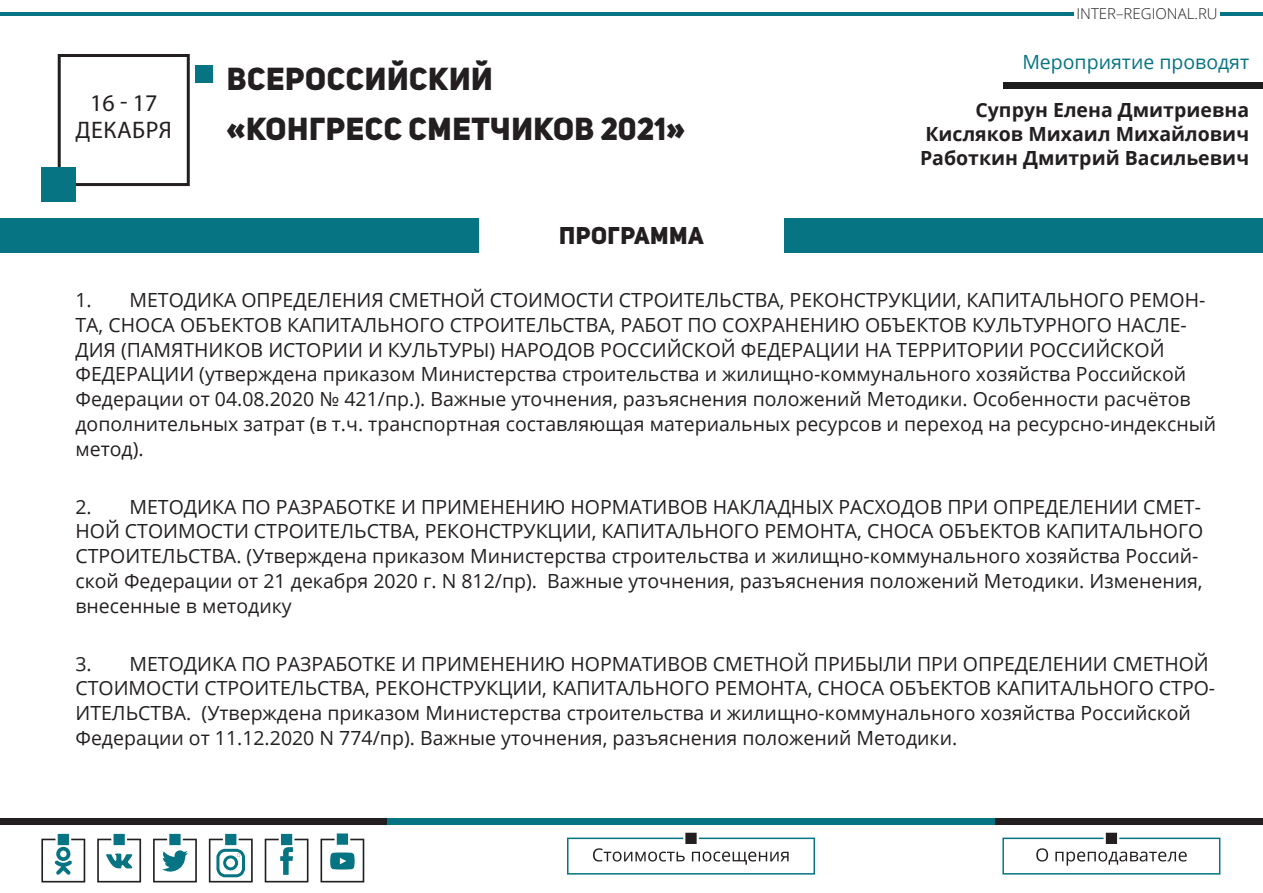
<style>
.page{position:relative;width:1263px;height:893px;background:#fff}
.page>*{position:absolute;margin:0;border:0;box-sizing:border-box;transform-origin:0 0}
.Стиль_абзаца_2{font:31.5px "Uni Sans Heavy CAPS";letter-spacing:.02em;color:#231f20}
.Стиль_абзаца_2-2{font:24px "Myriad Pro";letter-spacing:.02em;color:#231f20}
.Стиль_абзаца_2-3{font:24px "Uni Sans Heavy CAPS";letter-spacing:.02em;color:#231f20}
.Стиль_абзаца_2-4{font:19.5px/24.8px "Open Sans";color:#231f20}
.Стиль_абзаца_2-5{font:700 19.5px "Open Sans";color:#231f20}
.Стиль_абзаца_2-6{font:19.5px "Open Sans";color:#067482}
.t1{font:300 15px "Open Sans";color:#231f20}
</style>
<div class="page">
<div style="left:0;top:818px;width:387px;height:7px;background:#231f20"></div>
<div style="left:995px;top:818px;width:268px;height:7px;background:#231f20"></div>
<div style="left:387px;top:818px;width:608px;height:7px;background:#067482"></div>
<svg style="left:567px;top:832px;width:248px;height:43px"></svg>
<svg style="left:41px;top:833px;width:44px;height:49px"></svg>
<svg style="left:97px;top:833px;width:44px;height:49px"></svg>
<svg style="left:153px;top:833px;width:44px;height:49px"></svg>
<svg style="left:265px;top:833px;width:43px;height:49px"></svg>
<svg style="left:320px;top:833px;width:44px;height:49px"></svg>
<hr style="left:0;top:12px;width:387px;height:4px;background:#067482">
<hr style="left:1220px;top:12px;width:43px;height:4px;background:#067482">
<hr style="left:387px;top:12px;width:687px;height:4px;background:#067482">
<svg style="left:1036px;top:848px;width:12px;height:13px"></svg>
<div style="left:1002px;top:838px;width:218px;height:37px;border:2px solid #067482"></div>
<svg style="left:1055px;top:832px;width:132px;height:34px"></svg>
<svg style="left:209px;top:833px;width:44px;height:49px"></svg>
<div style="left:58px;top:54px;width:132px;height:132px;border:3px solid #231f20"></div>
<div style="left:0;top:219px;width:1263px;height:34px;background:#067482"></div>
<div style="left:479px;top:211px;width:304px;height:51px;background:#fff"></div>
<div style="left:41px;top:168px;width:34px;height:34px;background:#067482"></div>
<div style="left:196px;top:65px;width:17px;height:17px;background:#067482"></div>
<div style="left:1003px;top:82px;width:260px;height:7px;background:#1c1c1c"></div>
<p class="Стиль_абзаца_2-2" style="left:90px;top:88px;width:69px">16 - 17</p>
<p class="Стиль_абзаца_2-2" style="left:76px;top:115px;width:98px">ДЕКАБРЯ</p>
<p class="Стиль_абзаца_2" style="left:227px;top:59px;width:268px">ВСЕРОССИЙСКИЙ</p>
<p class="Стиль_абзаца_2" style="left:226px;top:108px;width:460px">«КОНГРЕСС СМЕТЧИКОВ 2021»</p>
<p class="Стиль_абзаца_2-3" style="left:559px;top:220px;width:146px">ПРОГРАММА</p>
<p class="t1" style="left:1076px;top:3px;width:143px">INTER–REGIONAL.RU</p>
<p class="Стиль_абзаца_2-6" style="left:1022px;top:48px;width:228px">Мероприятие проводят</p>
<p class="Стиль_абзаца_2-5" style="left:975px;top:96px;width:275px">Супрун Елена Дмитриевна</p>
<p class="Стиль_абзаца_2-5" style="left:925px;top:120px;width:325px">Кисляков Михаил Михайлович</p>
<p class="Стиль_абзаца_2-5" style="left:920px;top:144px;width:331px">Работкин Дмитрий Васильевич</p>
<p class="Стиль_абзаца_2-4" style="left:75px;top:287px;width:1142px">1. МЕТОДИКА ОПРЕДЕЛЕНИЯ СМЕТНОЙ СТОИМОСТИ СТРОИТЕЛЬСТВА, РЕКОНСТРУКЦИИ, КАПИТАЛЬНОГО РЕМОН-ТА, СНОСА ОБЪЕКТОВ КАПИТАЛЬНОГО СТРОИТЕЛЬСТВА, РАБОТ ПО СОХРАНЕНИЮ ОБЪЕКТОВ КУЛЬТУРНОГО НАСЛЕ-ДИЯ (ПАМЯТНИКОВ ИСТОРИИ И КУЛЬТУРЫ) НАРОДОВ РОССИЙСКОЙ ФЕДЕРАЦИИ НА ТЕРРИТОРИИ РОССИЙСКОЙ ФЕДЕРАЦИИ (утверждена приказом Министерства строительства и жилищно-коммунального хозяйства Российской Федерации от 04.08.2020 № 421/пр.). Важные уточнения, разъяснения положений Методики. Особенности расчётов дополнительных затрат (в т.ч. транспортная составляющая материальных ресурсов и переход на ресурсно-индексный метод).</p>
<p class="Стиль_абзаца_2-4" style="left:75px;top:494px;width:1129px">2. МЕТОДИКА ПО РАЗРАБОТКЕ И ПРИМЕНЕНИЮ НОРМАТИВОВ НАКЛАДНЫХ РАСХОДОВ ПРИ ОПРЕДЕЛЕНИИ СМЕТ-НОЙ СТОИМОСТИ СТРОИТЕЛЬСТВА, РЕКОНСТРУКЦИИ, КАПИТАЛЬНОГО РЕМОНТА, СНОСА ОБЪЕКТОВ КАПИТАЛЬНОГО СТРОИТЕЛЬСТВА. (Утверждена приказом Министерства строительства и жилищно-коммунального хозяйства Россий&shy;ской Федерации от 21 декабря 2020 г. N 812/пр). Важные уточнения, разъяснения положений Методики. Изменения, внесенные в методику</p>
<p class="Стиль_абзаца_2-4" style="left:75px;top:651px;width:1141px">3. МЕТОДИКА ПО РАЗРАБОТКЕ И ПРИМЕНЕНИЮ НОРМАТИВОВ СМЕТНОЙ ПРИБЫЛИ ПРИ ОПРЕДЕЛЕНИИ СМЕТНОЙ СТОИМОСТИ СТРОИТЕЛЬСТВА, РЕКОНСТРУКЦИИ, КАПИТАЛЬНОГО РЕМОНТА, СНОСА ОБЪЕКТОВ КАПИТАЛЬНОГО СТРО-ИТЕЛЬСТВА. (Утверждена приказом Министерства строительства и жилищно-коммунального хозяйства Российской Федерации от 11.12.2020 N 774/пр). Важные уточнения, разъяснения положений Методики.</p>
</div>
